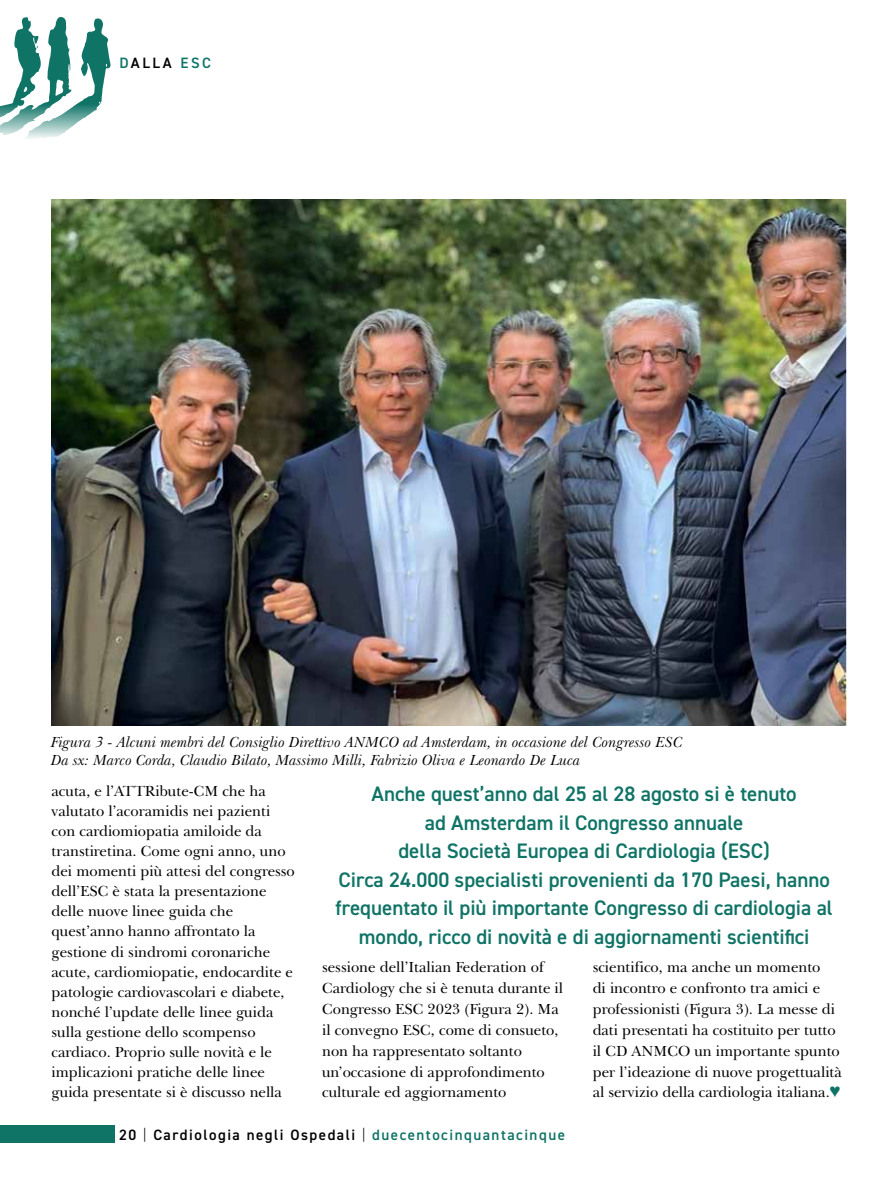
<style>
.page{position:relative;width:893px;height:1191px;background:#fff}
.page>*{position:absolute;margin:0;border:0;box-sizing:border-box;transform-origin:0 0}
.t1{font:600 21px/28.5px "DIN2014";color:#0f7366;text-align:center}
.t2{font:15px/20.1px "New Baskerville IT Cby BT";color:#000}
.t3{font:italic 15px/18px "New Baskerville IT Cby BT";color:#000}
.t4{font:600 15px "DIN2014";letter-spacing:.1em;color:#000}
.t5{font:600 15px "DIN2014";letter-spacing:.17em;color:#0f7366}
.s1{color:#000}
.s2{color:#0f7366}
.s3{font-weight:300}
</style>
<div class="page">
<div style="left:0;top:1125px;width:115px;height:17px;background:#0f7366"></div>
<svg style="left:0;top:17px;width:111px;height:122px"></svg>
<img style="left:52px;top:200px;width:794px;height:525px">
<p class="t5" style="left:119px;top:53px;width:93px">D<span class="s1">ALLA</span> ESC</p>
<p class="t3" style="left:51px;top:732px;width:633px">Figura 3 - Alcuni membri del Consiglio Direttivo ANMCO ad Amsterdam, in occasione del Congresso ESC<br>Da sx: Marco Corda, Claudio Bilato, Massimo Milli, Fabrizio Oliva e Leonardo De Luca</p>
<p class="t1" style="left:335px;top:779px;width:499px">Anche quest’anno dal 25 al 28 agosto si è tenuto<br>ad Amsterdam il Congresso annuale<br>della Società Europea di Cardiologia (ESC)<br>Circa 24.000 specialisti provenienti da 170 Paesi, hanno frequentato il più importante Congresso di cardiologia al mondo, ricco di novità e di aggiornamenti scientifici</p>
<p class="t2" style="left:52px;top:780px;width:245px">acuta, e l’ATTRibute-CM che ha valutato l’acoramidis nei pazienti con cardiomiopatia amiloide da transtiretina. Come ogni anno, uno dei momenti più attesi del congresso dell’ESC è stata la presentazione delle nuove linee guida che quest’anno hanno affrontato la gestione di sindromi coronariche acute, cardiomiopatie, endocardite e patologie cardiovascolari e diabete, nonché l’update delle linee guida sulla gestione dello scompenso cardiaco. Proprio sulle novità e le implicazioni pratiche delle linee guida presentate si è discusso nella</p>
<p class="t2" style="left:322px;top:956px;width:243px;line-height:20.9px">sessione dell’Italian Federation of Cardiology che si è tenuta durante il Congresso ESC 2023 (Figura 2). Ma il convegno ESC, come di consueto, non ha rappresentato soltanto un’occasione di approfondimento culturale ed aggiornamento</p>
<p class="t2" style="left:593px;top:956px;width:251px;line-height:20.9px">scientifico, ma anche un momento<br>di incontro e confronto tra amici e professionisti (Figura 3). La messe di dati presentati ha costituito per tutto il CD ANMCO un importante spunto per l’ideazione di nuove progettualità al servizio della cardiologia italiana.<span class="s2">♥</span></p>
<p class="t4" style="left:119px;top:1124px;width:447px">20 <span class="s3">|</span> Cardiologia negli Ospedali <span class="s3">|</span> <span class="s2">duecentocinquantacinque</span></p>
</div>
